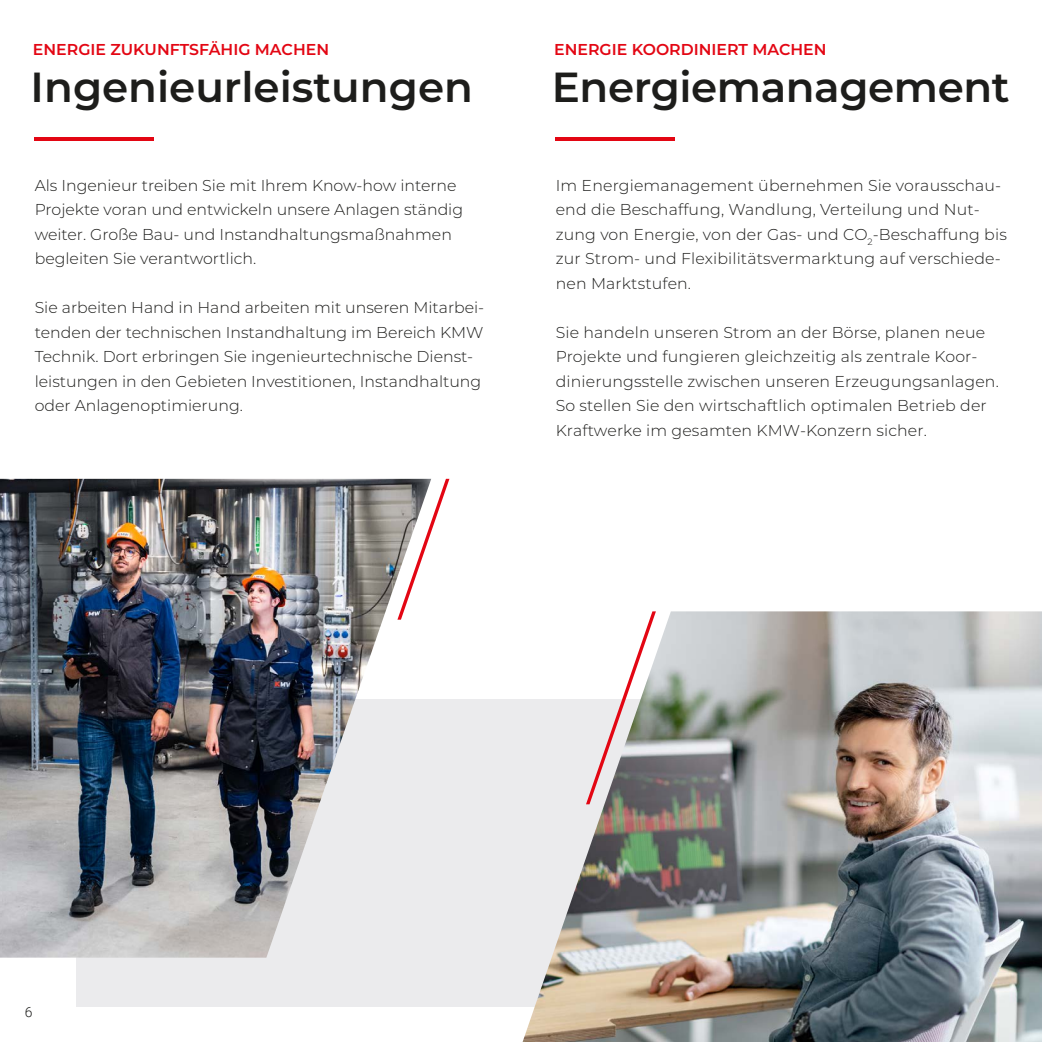
<style>
.page{position:relative;width:1042px;height:1042px;background:#fff}
.page>*{position:absolute;margin:0;border:0;box-sizing:border-box;transform-origin:0 0}
.t1{font:600 42px "Montserrat";letter-spacing:-.005em;color:#1d1d1b}
.t2{font:300 15.75px/24.5px "Montserrat";color:#1d1d1b}
.t3{font:600 15.75px "Montserrat";color:#e30613}
.t4{font:300 14px "Roboto";color:#1d1d1b}
</style>
<div class="page">
<div style="left:76px;top:699px;width:966px;height:308px;background:#ebebed"></div>
<svg style="left:431px;top:479px;width:18px;height:53px"></svg>
<img style="left:0;top:479px;width:431px;height:478px">
<img style="left:522px;top:611px;width:520px;height:431px">
<svg style="left:586px;top:611px;width:70px;height:193px"></svg>
<hr style="left:35px;top:137px;width:119px;height:3px;background:#e30613">
<hr style="left:556px;top:137px;width:119px;height:3px;background:#e30613">
<p class="t3" style="left:33px;top:38px;width:298px">ENERGIE ZUKUNFTSFÄHIG MACHEN</p>
<h1 class="t1" style="left:31px;top:57px;width:444px">Ingenieurleistungen</h1>
<p class="t2" style="left:35px;top:172px;width:430px">Als Ingenieur treiben Sie mit Ihrem Know-how interne Projekte voran und entwickeln unsere Anlagen ständig weiter. Große Bau- und Instandhaltungsmaßnahmen begleiten Sie verantwortlich.</p>
<p class="t2" style="left:35px;top:295px;width:451px">Sie arbeiten Hand in Hand arbeiten mit unseren Mitarbei&shy;tenden der technischen Instandhaltung im Bereich KMW Technik. Dort erbringen Sie ingenieurtechnische Dienst&shy;leistungen in den Gebieten Investitionen, Instandhaltung oder Anlagenoptimierung.</p>
<p class="t3" style="left:554px;top:38px;width:274px">ENERGIE KOORDINIERT MACHEN</p>
<h1 class="t1" style="left:552px;top:57px;width:459px">Energiemanagement</h1>
<p class="t2" style="left:556px;top:172px;width:453px">Im Energiemanagement übernehmen Sie vorausschau&shy;end die Beschaffung, Wandlung, Verteilung und Nut&shy;zung von Energie, von der Gas- und CO<sub>2</sub>-Beschaffung bis zur Strom- und Flexibilitätsvermarktung auf verschiede&shy;nen Marktstufen.</p>
<p class="t2" style="left:556px;top:319px;width:445px">Sie handeln unseren Strom an der Börse, planen neue Projekte und fungieren gleichzeitig als zentrale Koor&shy;dinierungsstelle zwischen unseren Erzeugungsanlagen.<br>So stellen Sie den wirtschaftlich optimalen Betrieb der Kraftwerke im gesamten KMW-Konzern sicher.</p>
<p class="t4" style="left:25px;top:1002px;width:9px">6</p>
</div>
